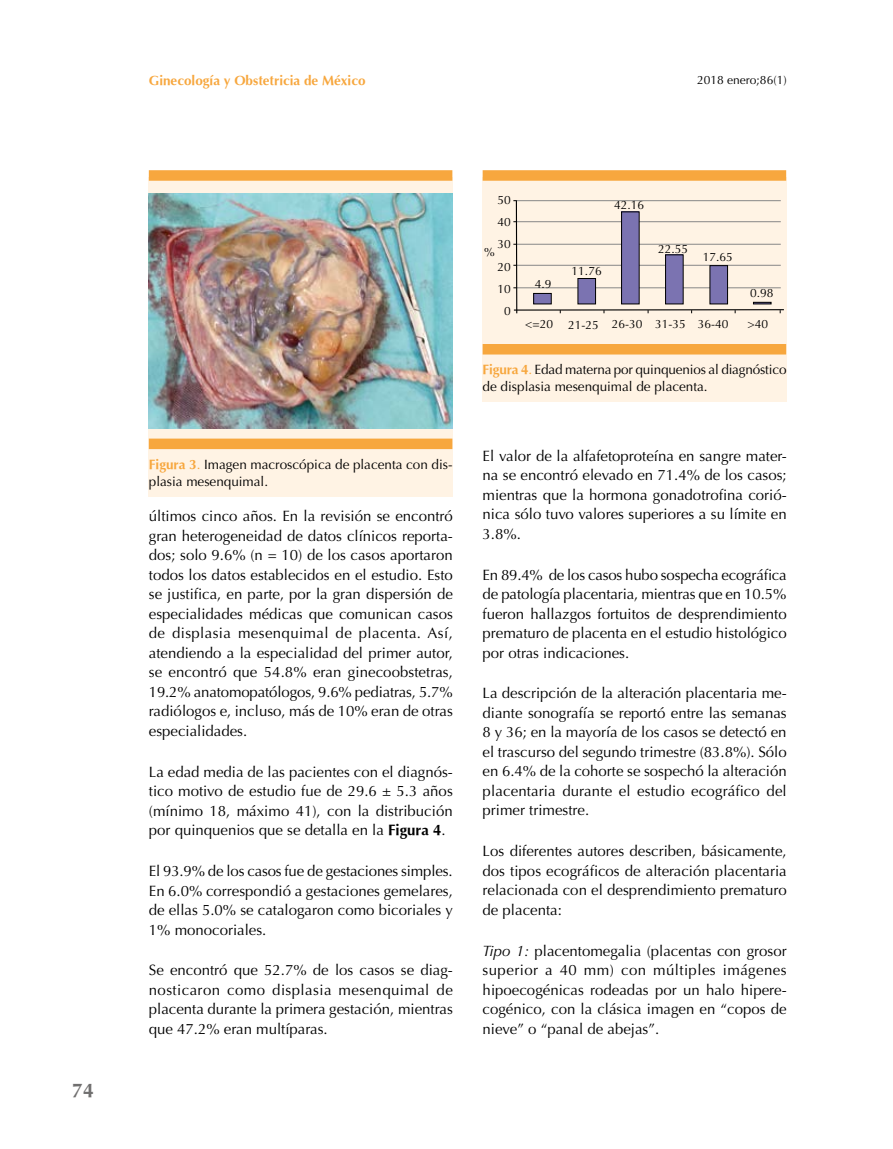
<style>
.page{position:relative;width:893px;height:1149px;background:#fff}
.page>*{position:absolute;margin:0;border:0;box-sizing:border-box;transform-origin:0 0}
.t1{font:700 19.5px "Optima";color:#706f6f}
.t2{font:15px/19.5px "Optima";color:#000;text-align:justify}
.t3{font:13.5px/16.5px "Optima";color:#000}
.t4{font:700 13.5px "Optima";color:#f7a73e}
.t5{font:12px/22.2px "Optima";color:#000;text-align:center}
.s1{font-weight:700;color:#f7a73e}
.s2{color:#f7a73e}
.s3{font-weight:700}
.s4{font-style:italic}
</style>
<div class="page">
<div style="left:483px;top:177px;width:304px;height:224px;background:#fff3e4"></div>
<div style="left:483px;top:344px;width:303px;height:10px;background:#f7a73e"></div>
<div style="left:483px;top:170px;width:303px;height:11px;background:#f7a73e"></div>
<div style="left:149px;top:177px;width:304px;height:319px;background:#fff3e4"></div>
<div style="left:149px;top:438px;width:303px;height:11px;background:#f7a73e"></div>
<div style="left:149px;top:170px;width:303px;height:11px;background:#f7a73e"></div>
<img style="left:149px;top:193px;width:304px;height:235px">
<hr style="left:516px;top:287px;width:265px;height:1px;background:#878787">
<hr style="left:516px;top:265px;width:265px;height:1px;background:#878787">
<hr style="left:516px;top:244px;width:265px;height:1px;background:#878787">
<hr style="left:516px;top:221px;width:265px;height:1px;background:#878787">
<hr style="left:516px;top:200px;width:265px;height:1px;background:#878787">
<hr style="left:516px;top:200px;width:1px;height:113px;background:#000">
<hr style="left:514px;top:309px;width:270px;height:1px;background:#000">
<div style="left:534px;top:293px;width:17px;height:11px;background:#7b73b1"></div>
<div style="left:533px;top:293px;width:19px;height:11px;border:1px solid #000"></div>
<div style="left:578px;top:278px;width:18px;height:26px;background:#7b73b1"></div>
<div style="left:578px;top:278px;width:18px;height:26px;border:1px solid #000"></div>
<div style="left:622px;top:212px;width:17px;height:92px;background:#7b73b1"></div>
<div style="left:621px;top:211px;width:19px;height:93px;border:1px solid #000"></div>
<div style="left:666px;top:255px;width:17px;height:49px;background:#7b73b1"></div>
<div style="left:665px;top:254px;width:19px;height:50px;border:1px solid #000"></div>
<div style="left:710px;top:265px;width:17px;height:39px;background:#7b73b1"></div>
<div style="left:709px;top:265px;width:19px;height:39px;border:1px solid #000"></div>
<svg style="left:753px;top:302px;width:18px;height:2px"></svg>
<h1 class="t1" style="left:72px;top:1079px;width:23px">74</h1>
<p class="t4" style="left:149px;top:73px;width:218px">Ginecología y Obstetricia de México</p>
<p class="t5" style="left:697px;top:69px;width:91px">2018 enero;86(1)</p>
<p class="t3" style="left:149px;top:456px;width:305px"><span class="s1">Figura 3</span><span class="s2">.</span> Imagen macroscópica de placenta con dis&shy;plasia mesenquimal.</p>
<p class="t2" style="left:149px;top:506px;width:306px">últimos cinco años. En la revisión se encontró gran heterogeneidad de datos clínicos reporta&shy;dos; solo 9.6% (n = 10) de los casos aportaron todos los datos establecidos en el estudio. Esto se justifica, en parte, por la gran dispersión de especialidades médicas que comunican casos de displasia mesenquimal de placenta. Así, atendiendo a la especialidad del primer autor, se encontró que 54.8% eran ginecoobstetras, 19.2% anatomopatólogos, 9.6% pediatras, 5.7% radiólogos e, incluso, más de 10% eran de otras especialidades.</p>
<p class="t2" style="left:149px;top:761px;width:306px">La edad media de las pacientes con el diagnós&shy;tico motivo de estudio fue de 29.6 ± 5.3 años (mínimo 18, máximo 41), con la distribución por quinquenios que se detalla en la <span class="s3">Figura 4</span>.</p>
<p class="t2" style="left:149px;top:861px;width:306px">El 93.9% de los casos fue de gestaciones simples.<br>En 6.0% correspondió a gestaciones gemelares, de ellas 5.0% se catalogaron como bicoriales y 1% monocoriales.</p>
<p class="t2" style="left:149px;top:960px;width:306px">Se encontró que 52.7% de los casos se diag&shy;nosticaron como displasia mesenquimal de placenta durante la primera gestación, mientras que 47.2% eran multíparas.</p>
<p class="t5" style="left:498px;top:189px;width:15px">50<br>40<br>30<br>20<br>10<br>0</p>
<p class="t5" style="left:484px;top:241px;width:12px">%</p>
<p class="t5" style="left:535px;top:272px;width:18px">4.9</p>
<p class="t5" style="left:614px;top:194px;width:32px">42.16</p>
<p class="t5" style="left:572px;top:260px;width:32px">11.76</p>
<p class="t5" style="left:658px;top:238px;width:32px">22.55</p>
<p class="t5" style="left:703px;top:246px;width:32px">17.65</p>
<p class="t5" style="left:750px;top:282px;width:25px">0.98</p>
<p class="t5" style="left:525px;top:313px;width:29px">&lt;=20</p>
<p class="t5" style="left:568px;top:313px;width:162px">21-25 26-30 31-35 36-40</p>
<p class="t5" style="left:747px;top:312px;width:22px">&gt;40</p>
<p class="t3" style="left:483px;top:362px;width:305px"><span class="s1">Figura 4</span><span class="s2">.</span> Edad materna por quinquenios al diagnóstico de displasia mesenquimal de placenta.</p>
<p class="t2" style="left:483px;top:446px;width:306px">El valor de la alfafetoproteína en sangre mater&shy;na se encontró elevado en 71.4% de los casos; mientras que la hormona gonadotrofina corió&shy;nica sólo tuvo valores superiores a su límite en 3.8%.</p>
<p class="t2" style="left:483px;top:564px;width:306px">En 89.4% de los casos hubo sospecha ecográfica de patología placentaria, mientras que en 10.5% fueron hallazgos fortuitos de desprendimiento prematuro de placenta en el estudio histológico por otras indicaciones.</p>
<p class="t2" style="left:483px;top:683px;width:306px">La descripción de la alteración placentaria me&shy;diante sonografía se reportó entre las semanas 8 y 36; en la mayoría de los casos se detectó en el trascurso del segundo trimestre (83.8%). Sólo en 6.4% de la cohorte se sospechó la alteración placentaria durante el estudio ecográfico del primer trimestre.</p>
<p class="t2" style="left:483px;top:841px;width:306px">Los diferentes autores describen, básicamente, dos tipos ecográficos de alteración placentaria relacionada con el desprendimiento prematuro de placenta:</p>
<p class="t2" style="left:483px;top:940px;width:306px"><span class="s4">Tipo 1:</span> placentomegalia (placentas con grosor superior a 40 mm) con múltiples imágenes hipoecogénicas rodeadas por un halo hipere&shy;cogénico, con la clásica imagen en “copos de nieve” o “panal de abejas”.</p>
</div>
